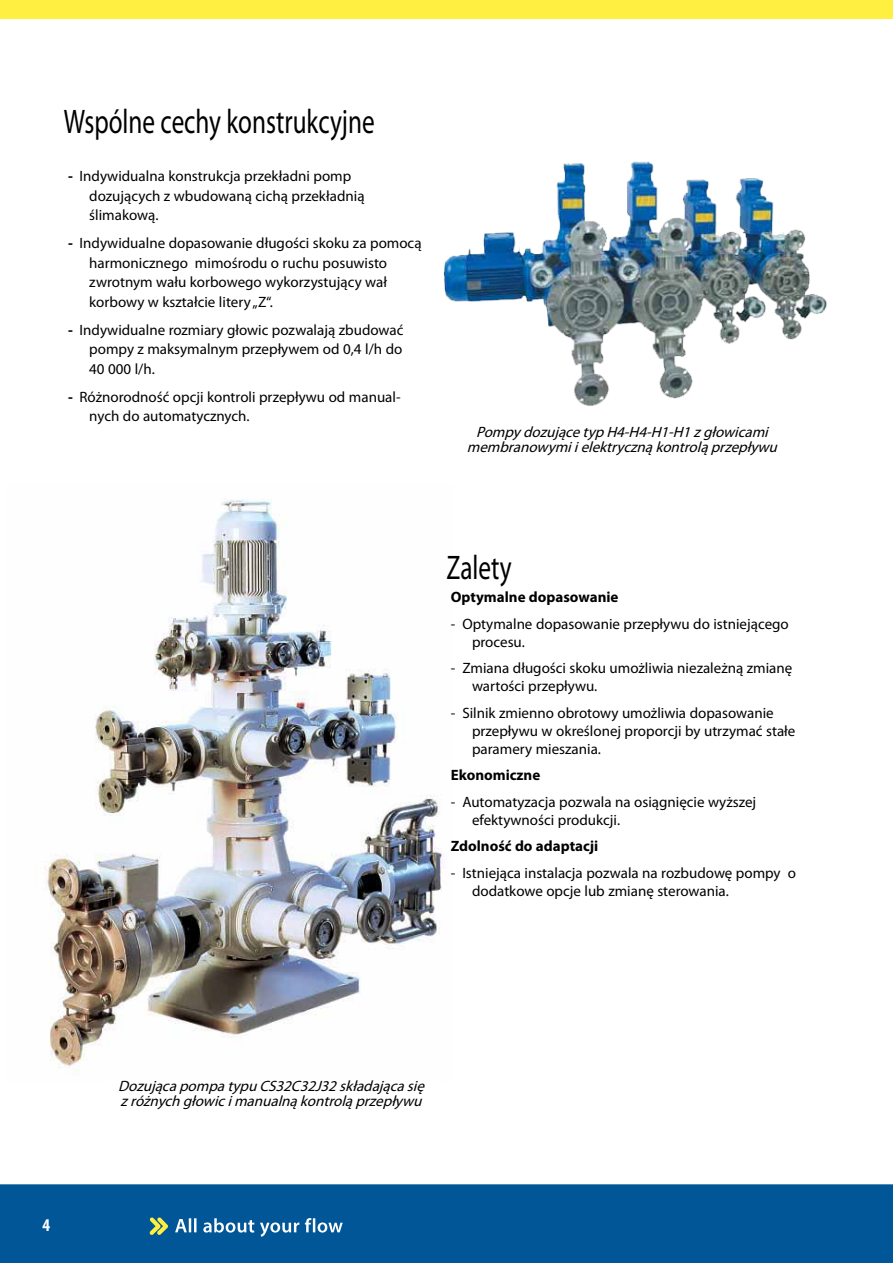
<style>
.page{position:relative;width:893px;height:1263px;background:#fff}
.page>*{position:absolute;margin:0;border:0;box-sizing:border-box;transform-origin:0 0}
.t1{font:34.2px "Myriad Pro";color:#000;scale:.74 1}
.t2{font:700 condensed 18px "Myriad Pro";color:#fff}
.t3{font:15px/19.5px "Myriad Pro";color:#000}
.t4{font:italic 15px/15px "Myriad Pro";color:#000;text-align:center}
.t5{font:700 15px "Myriad Pro";color:#000}
.s1{font-weight:700}
</style>
<div class="page">
<div style="left:0;top:1184px;width:893px;height:79px;background:#005697"></div>
<div style="left:0;top:0;width:893px;height:19px;background:#ffef40"></div>
<svg style="left:149px;top:1217px;width:19px;height:18px"></svg>
<svg style="left:175px;top:1218px;width:168px;height:19px"></svg>
<img style="left:45px;top:499px;width:398px;height:572px">
<img style="left:443px;top:161px;width:384px;height:245px">
<h1 class="t1" style="left:64px;top:101px;width:422px">Wspólne cechy konstrukcyjne</h1>
<p class="t3" style="left:89px;top:166px;width:277px;text-indent:-21px"><span class="s1">-</span> Indywidualna konstrukcja przekładni pomp dozujących z wbudowaną cichą przekładnią ślimakową.</p>
<p class="t3" style="left:89px;top:233px;width:334px;text-indent:-21px"><span class="s1">-</span> Indywidualne dopasowanie długości skoku za pomocą harmonicznego mimośrodu o ruchu posuwisto zwrotnym wału korbowego wykorzystujący wał korbowy w kształcie litery „Z“.</p>
<p class="t3" style="left:89px;top:320px;width:316px;text-align:justify;text-indent:-21px"><span class="s1">-</span> Indywidualne rozmiary głowic pozwalają zbudować pompy z maksymalnym przepływem od 0,4 l/h do 40 000 l/h.</p>
<p class="t3" style="left:89px;top:387px;width:313px;text-indent:-21px"><span class="s1">-</span> Różnorodność opcji kontroli przepływu od manual&shy;nych do automatycznych.</p>
<p class="t4" style="left:467px;top:424px;width:316px">PompydozującetypH4-H4-H1-H1zgłowicami membranowymiielektrycznąkontroląprzepływu</p>
<h1 class="t1" style="left:446px;top:546px;width:89px">Zalety</h1>
<p class="t5" style="left:451px;top:587px;width:169px">Optymalne dopasowanie</p>
<p class="t3" style="left:472px;top:614px;width:318px;line-height:18px;text-indent:-21px">- Optymalne dopasowanie przepływu do istniejącego procesu.</p>
<p class="t3" style="left:472px;top:659px;width:322px;line-height:18px;text-indent:-21px">- Zmiana długości skoku umożliwia niezależną zmianę wartości przepływu.</p>
<p class="t3" style="left:472px;top:703px;width:325px;line-height:18px;text-indent:-21px">- Silnik zmienno obrotowy umożliwia dopasowanie przepływu w określonej proporcji by utrzymać stałe paramery mieszania.</p>
<p class="t5" style="left:451px;top:765px;width:91px">Ekonomiczne</p>
<p class="t3" style="left:472px;top:792px;width:286px;line-height:18px;text-indent:-21px">- Automatyzacja pozwala na osiągnięcie wyższej efektywności produkcji.</p>
<p class="t5" style="left:451px;top:836px;width:149px">Zdolność do adaptacji</p>
<p class="t3" style="left:472px;top:863px;width:325px;line-height:18px;text-indent:-21px">- Istniejąca instalacja pozwala na rozbudowę pompy o dodatkowe opcje lub zmianę sterowania.</p>
<p class="t2" style="left:43px;top:1214px;width:9px">4</p>
<p class="t4" style="left:118px;top:1078px;width:312px;text-align:left">DozującapompatypuCS32C32J32składającasię zróżnychgłowicimanualnąkontroląprzepływu</p>
</div>
